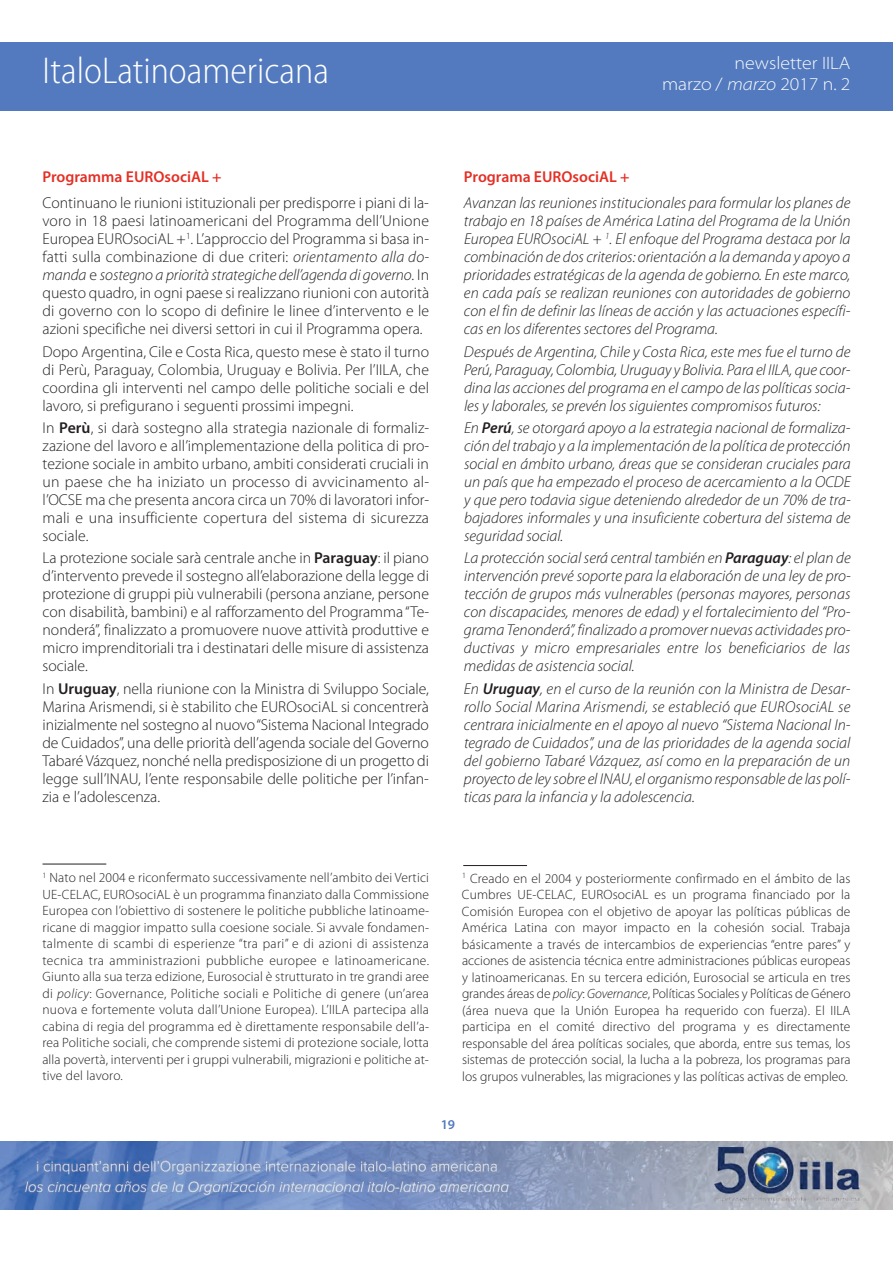
<style>
.page{position:relative;width:893px;height:1263px;background:#fff}
.page>*{position:absolute;margin:0;border:0;box-sizing:border-box;transform-origin:0 0}
.t1{font:300 semi-condensed 37.5px "Myriad Pro";color:#fff}
.t2{font:300 semi-expanded 18px/21.6px "Myriad Pro";color:#fff;text-align:right}
.t3{font:italic 300 15.75px/18px "Myriad Pro";color:#231f20;text-align:justify}
.t4{font:300 15.75px/18px "Myriad Pro";color:#231f20;text-align:justify}
.t5{font:600 15.75px "Myriad Pro";color:#e42f25}
.t6{font:300 13.5px/16.5px "Myriad Pro";color:#231f20;text-align:justify}
.t7{font:600 13.5px "Myriad Pro";color:#537abe}
.s1{font-style:italic}
.s2{font-weight:600}
</style>
<div class="page">
<img style="left:0;top:1142px;width:893px;height:67px">
<div style="left:0;top:43px;width:893px;height:68px;background:#537abe"></div>
<hr style="left:43px;top:864px;width:63px;height:1px;background:#231f20">
<hr style="left:463px;top:865px;width:64px;height:1px;background:#231f20">
<h1 class="t1" style="left:43px;top:57px;width:288px">ItaloLatinoamericana</h1>
<p class="t2" style="left:662px;top:53px;width:190px">newsletter IILA<br>marzo / <span class="s1">marzo</span> 2017 n. 2</p>
<p class="t5" style="left:43px;top:171px;width:180px">Programma EUROsociAL +</p>
<p class="t4" style="left:42px;top:195px;width:388px">Continuano le riunioni istituzionali per predisporre i piani di la&shy;voro in 18 paesi latinoamericani del Programma dell’Unione Europea EUROsociAL +<sup>1</sup>. L’approccio del Programma si basa in&shy;fatti sulla combinazione di due criteri: <span class="s1">orientamento alla do&shy;manda</span> e <span class="s1">sostegno a priorità strategiche dell’agenda di governo</span>. In questo quadro, in ogni paese si realizzano riunioni con autorità di governo con lo scopo di definire le linee d’intervento e le azioni specifiche nei diversi settori in cui il Programma opera.</p>
<p class="t4" style="left:43px;top:344px;width:388px">Dopo Argentina, Cile e Costa Rica, questo mese è stato il turno di Perù, Paraguay, Colombia, Uruguay e Bolivia. Per l’IILA, che coordina gli interventi nel campo delle politiche sociali e del lavoro, si prefigurano i seguenti prossimi impegni.</p>
<p class="t4" style="left:43px;top:420px;width:388px">In <span class="s2">Perù</span>, si darà sostegno alla strategia nazionale di formaliz&shy;zazione del lavoro e all’implementazione della politica di pro&shy;tezione sociale in ambito urbano, ambiti considerati cruciali in un paese che ha iniziato un processo di avvicinamento al&shy;l’OCSE ma che presenta ancora circa un 70% di lavoratori infor&shy;mali e una insufficiente copertura del sistema di sicurezza sociale.</p>
<p class="t4" style="left:42px;top:550px;width:388px">La protezione sociale sarà centrale anche in <span class="s2">Paraguay</span>: il piano d’intervento prevede il sostegno all’elaborazione della legge di protezione di gruppi più vulnerabili (persona anziane, persone con disabilità, bambini) e al rafforzamento del Programma “Te&shy;nonderá”, finalizzato a promuovere nuove attività produttive e micro imprenditoriali tra i destinatari delle misure di assistenza sociale.</p>
<p class="t4" style="left:42px;top:680px;width:388px">In <span class="s2">Uruguay</span>, nella riunione con la Ministra di Sviluppo Sociale, Marina Arismendi, si è stabilito che EUROsociAL si concentrerà inizialmente nel sostegno al nuovo“Sistema Nacional Integrado de Cuidados”, una delle priorità dell’agenda sociale del Governo Tabaré Vázquez, nonché nella predisposizione di un progetto di legge sull’INAU, l’ente responsabile delle politiche per l’infan&shy;zia e l’adolescenza.</p>
<p class="t5" style="left:464px;top:171px;width:167px">Programa EUROsociAL +</p>
<p class="t3" style="left:464px;top:195px;width:388px">Avanzan las reuniones institucionales para formular los planes de trabajo en 18 países de América Latina del Programa de la Unión Europea EUROsociAL + <sup>1</sup>. El enfoque del Programa destaca por la combinación de dos criterios: orientación a la demanda y apoyo a prioridades estratégicas de la agenda de gobierno. En este marco, en cada país se realizan reuniones con autoridades de gobierno con el fin de definir las líneas de acción y las actuaciones específi&shy;cas en los diferentes sectores del Programa.</p>
<p class="t3" style="left:464px;top:344px;width:388px">Después de Argentina, Chile y Costa Rica, este mes fue el turno de Perú, Paraguay, Colombia, Uruguay y Bolivia. Para el IILA, que coor&shy;dina las acciones del programa en el campo de las políticas socia&shy;les y laborales, se prevén los siguientes compromisos futuros:</p>
<p class="t3" style="left:464px;top:420px;width:388px">En <span class="s2">Perú</span>, se otorgará apoyo a la estrategia nacional de formaliza&shy;ción del trabajo y a la implementación de la política de protección social en ámbito urbano, áreas que se consideran cruciales para un país que ha empezado el proceso de acercamiento a la OCDE y que pero todavia sigue deteniendo alrededor de un 70% de tra&shy;bajadores informales y una insuficiente cobertura del sistema de seguridad social.</p>
<p class="t3" style="left:464px;top:550px;width:388px">La protección social será central también en <span class="s2">Paraguay</span>: el plan de intervención prevé soporte para la elaboración de una ley de pro&shy;tección de grupos más vulnerables (personas mayores, personas con discapacides, menores de edad) y el fortalecimiento del “Pro&shy;grama Tenonderá”, finalizado a promover nuevas actividades pro&shy;ductivas y micro empresariales entre los beneficiarios de las medidas de asistencia social.</p>
<p class="t3" style="left:464px;top:680px;width:388px">En <span class="s2">Uruguay</span>, en el curso de la reunión con la Ministra de Desar&shy;rollo Social Marina Arismendi, se estableció que EUROsociAL se centrara inicialmente en el apoyo al nuevo “Sistema Nacional In&shy;tegrado de Cuidados”, una de las prioridades de la agenda social del gobierno Tabaré Vázquez, así como en la preparación de un proyecto de ley sobre el INAU, el organismo responsable de las polí&shy;ticas para la infancia y la adolescencia.</p>
<p class="t6" style="left:42px;top:870px;width:388px"><sup>1</sup> Nato nel 2004 e riconfermato successivamente nell’ambito dei Vertici UE-CELAC, EUROsociAL è un programma finanziato dalla Commissione Europea con l’obiettivo di sostenere le politiche pubbliche latinoame&shy;ricane di maggior impatto sulla coesione sociale. Si avvale fondamen&shy;talmente di scambi di esperienze “tra pari” e di azioni di assistenza tecnica tra amministrazioni pubbliche europee e latinoamericane.<br>Giunto alla sua terza edizione, Eurosocial è strutturato in tre grandi aree di <span class="s1">policy</span>: Governance, Politiche sociali e Politiche di genere (un’area nuova e fortemente voluta dall’Unione Europea). L’IILA partecipa alla cabina di regia del programma ed è direttamente responsabile dell’a&shy;rea Politiche sociali, che comprende sistemi di protezione sociale, lotta alla povertà, interventi per i gruppi vulnerabili, migrazioni e politiche at&shy;tive del lavoro.</p>
<p class="t6" style="left:462px;top:871px;width:390px"><sup>1</sup> Creado en el 2004 y posteriormente confirmado en el ámbito de las Cumbres UE-CELAC, EUROsociAL es un programa financiado por la Comisión Europea con el objetivo de apoyar las políticas públicas de América Latina con mayor impacto en la cohesión social. Trabaja básicamente a través de intercambios de experiencias “entre pares” y acciones de asistencia técnica entre administraciones públicas europeas y latinoamericanas. En su tercera edición, Eurosocial se articula en tres grandes áreas de <span class="s1">policy</span>: <span class="s1">Governance</span>, Políticas Sociales y Políticas de Género (área nueva que la Unión Europea ha requerido con fuerza). El IILA participa en el comité directivo del programa y es directamente responsable del área políticas sociales, que aborda, entre sus temas, los sistemas de protección social, la lucha a la pobreza, los programas para los grupos vulnerables, las migraciones y las políticas activas de empleo.</p>
<p class="t7" style="left:441px;top:1120px;width:16px">19</p>
</div>
